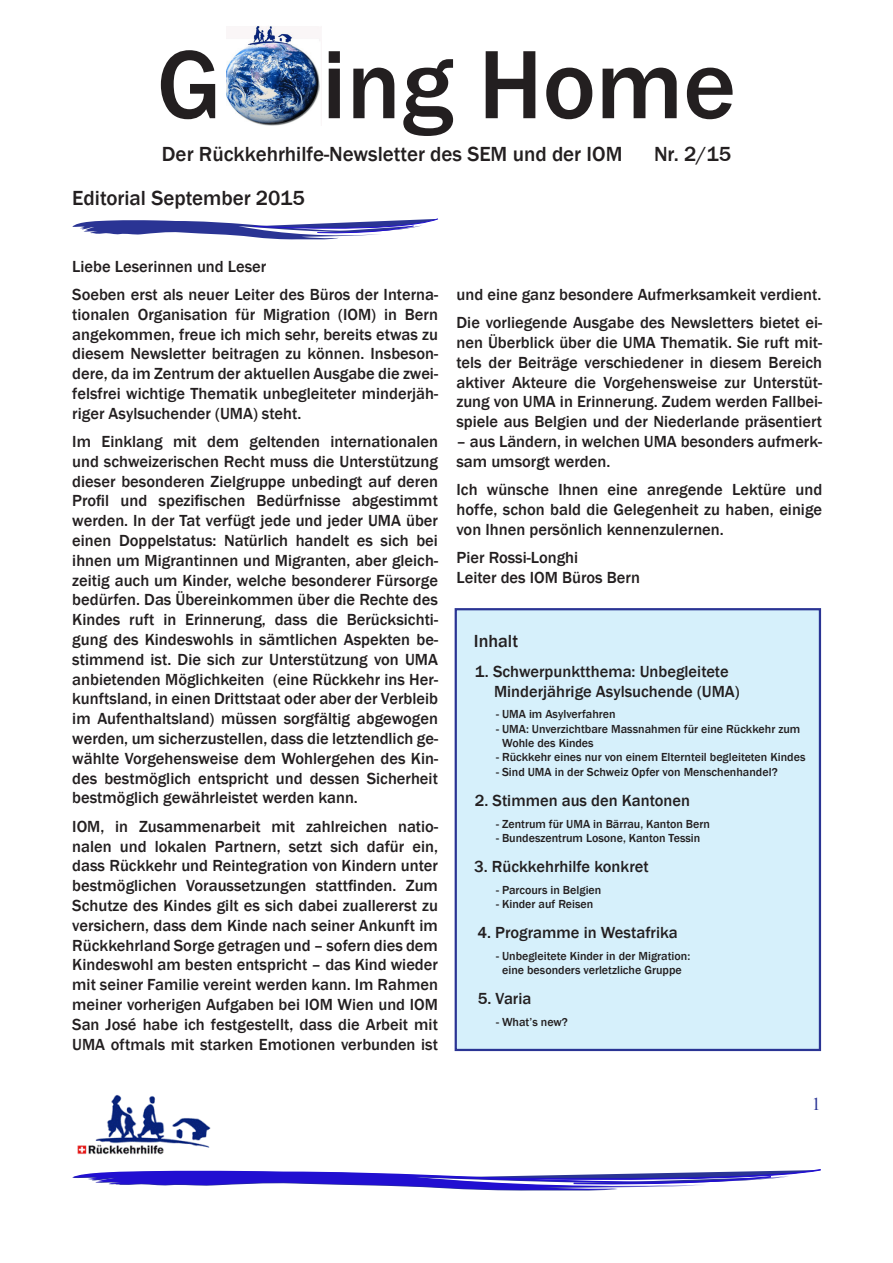
<style>
.page{position:relative;width:893px;height:1263px;background:#fff}
.page>*{position:absolute;margin:0;border:0;box-sizing:border-box;transform-origin:0 0}
.t1{font:500 100.5px "Franklin Gothic";color:#231f20}
.t2{font:500 21px "Franklin Gothic";color:#231f20}
.t3{font:500 18px "Franklin Gothic";color:#231f20}
.t4{font:18px "Times New Roman";color:#2a3494}
.t5{font:500 16.5px/19.8px "Franklin Gothic";color:#231f20;text-align:justify}
.t6{font:500 12px/14.4px "Franklin Gothic";color:#231f20}
</style>
<div class="page">
<img style="left:226px;top:26px;width:94px;height:100px">
<svg style="left:72px;top:218px;width:366px;height:22px"></svg>
<div style="left:456px;top:609px;width:364px;height:441px;background:#d6f0fb"></div>
<div style="left:455px;top:608px;width:366px;height:443px;border:2px solid #2a3494"></div>
<img style="left:77px;top:1095px;width:134px;height:60px">
<svg style="left:72px;top:1169px;width:749px;height:22px"></svg>
<h1 class="t1" style="left:157px;top:23px;width:580px">G ing Home</h1>
<p class="t2" style="left:162px;top:141px;width:462px">Der Rückkehrhilfe-Newsletter des SEM und der IOM</p>
<p class="t2" style="left:654px;top:141px;width:79px">Nr. 2/15</p>
<p class="t2" style="left:72px;top:185px;width:234px">Editorial September 2015</p>
<p class="t5" style="left:72px;top:257px;width:196px">Liebe Leserinnen und Leser</p>
<p class="t5" style="left:72px;top:285px;width:367px">Soeben erst als neuer Leiter des Büros der Interna&shy;tionalen Organisation für Migration (IOM) in Bern angekommen, freue ich mich sehr, bereits etwas zu diesem Newsletter beitragen zu können. Insbeson&shy;dere, da im Zentrum der aktuellen Ausgabe die zwei&shy;felsfrei wichtige Thematik unbegleiteter minderjäh&shy;riger Asylsuchender (UMA) steht.</p>
<p class="t5" style="left:72px;top:432px;width:367px">Im Einklang mit dem geltenden internationalen und schweizerischen Recht muss die Unterstützung dieser besonderen Zielgruppe unbedingt auf deren Profil und spezifischen Bedürfnisse abgestimmt werden. In der Tat verfügt jede und jeder UMA über einen Doppelstatus: Natürlich handelt es sich bei ihnen um Migrantinnen und Migranten, aber gleich&shy;zeitig auch um Kinder, welche besonderer Fürsorge bedürfen. Das Übereinkommen über die Rechte des Kindes ruft in Erinnerung, dass die Berücksichti&shy;gung des Kindeswohls in sämtlichen Aspekten be&shy;stimmend ist. Die sich zur Unterstützung von UMA anbietenden Möglichkeiten (eine Rückkehr ins Her&shy;kunftsland, in einen Drittstaat oder aber der Verbleib im Aufenthaltsland) müssen sorgfältig abgewogen werden, um sicherzustellen, dass die letztendlich ge&shy;wählte Vorgehensweise dem Wohlergehen des Kin&shy;des bestmöglich entspricht und dessen Sicherheit bestmöglich gewährleistet werden kann.</p>
<p class="t5" style="left:72px;top:816px;width:367px">IOM, in Zusammenarbeit mit zahlreichen natio&shy;nalen und lokalen Partnern, setzt sich dafür ein, dass Rückkehr und Reintegration von Kindern unter bestmöglichen Voraussetzungen stattfinden. Zum Schutze des Kindes gilt es sich dabei zuallererst zu versichern, dass dem Kinde nach seiner Ankunft im Rückkehrland Sorge getragen und – sofern dies dem Kindeswohl am besten entspricht – das Kind wieder mit seiner Familie vereint werden kann. Im Rahmen meiner vorherigen Aufgaben bei IOM Wien und IOM San José habe ich festgestellt, dass die Arbeit mit UMA oftmals mit starken Emotionen verbunden ist</p>
<p class="t5" style="left:456px;top:280px;width:367px;line-height:28.3px">und eine ganz besondere Aufmerksamkeit verdient.<br>Die vorliegende Ausgabe des Newsletters bietet ei-</p>
<p class="t5" style="left:456px;top:333px;width:367px">nen Überblick über die UMA Thematik. Sie ruft mit&shy;tels der Beiträge verschiedener in diesem Bereich aktiver Akteure die Vorgehensweise zur Unterstüt&shy;zung von UMA in Erinnerung. Zudem werden Fallbei&shy;spiele aus Belgien und der Niederlande präsentiert</p>
<p class="t5" style="left:456px;top:432px;width:367px">– aus Ländern, in welchen UMA besonders aufmerk&shy;sam umsorgt werden.</p>
<p class="t5" style="left:456px;top:480px;width:367px">Ich wünsche Ihnen eine anregende Lektüre und hoffe, schon bald die Gelegenheit zu haben, einige von Ihnen persönlich kennenzulernen.</p>
<p class="t5" style="left:456px;top:548px;width:185px">Pier Rossi-Longhi<br>Leiter des IOM Büros Bern</p>
<p class="t3" style="left:474px;top:629px;width:46px">Inhalt</p>
<p class="t5" style="left:494px;top:661px;width:247px;text-indent:-19px">1. Schwerpunktthema: Unbegleitete<br>Minderjährige Asylsuchende (UMA)</p>
<p class="t6" style="left:496px;top:707px;width:121px">- UMA im Asylverfahren</p>
<p class="t6" style="left:502px;top:721px;width:300px;text-indent:-6px">- UMA: Unverzichtbare Massnahmen für eine Rückkehr zum<br>Wohle des Kindes</p>
<p class="t6" style="left:496px;top:750px;width:311px">- Rückkehr eines nur von einem Elternteil begleiteten Kindes</p>
<p class="t6" style="left:496px;top:765px;width:283px">- Sind UMA in der Schweiz Opfer von Menschenhandel?</p>
<p class="t5" style="left:475px;top:791px;width:217px">2. Stimmen aus den Kantonen</p>
<p class="t6" style="left:496px;top:816px;width:215px">- Zentrum für UMA in Bärrau, Kanton Bern</p>
<p class="t6" style="left:496px;top:831px;width:206px">- Bundeszentrum Losone, Kanton Tessin</p>
<p class="t5" style="left:474px;top:857px;width:176px">3. Rückkehrhilfe konkret</p>
<p class="t6" style="left:496px;top:882px;width:107px">- Parcours in Belgien</p>
<p class="t6" style="left:496px;top:897px;width:99px">- Kinder auf Reisen</p>
<p class="t5" style="left:477px;top:923px;width:202px">4. Programme in Westafrika</p>
<p class="t6" style="left:496px;top:949px;width:196px;text-align:center">- Unbegleitete Kinder in der Migration: eine besonders verletzliche Gruppe</p>
<p class="t5" style="left:478px;top:989px;width:55px">5. Varia</p>
<p class="t6" style="left:496px;top:1015px;width:73px">- What’s new?</p>
<p class="t4" style="left:812px;top:1091px;width:10px">1</p>
</div>
